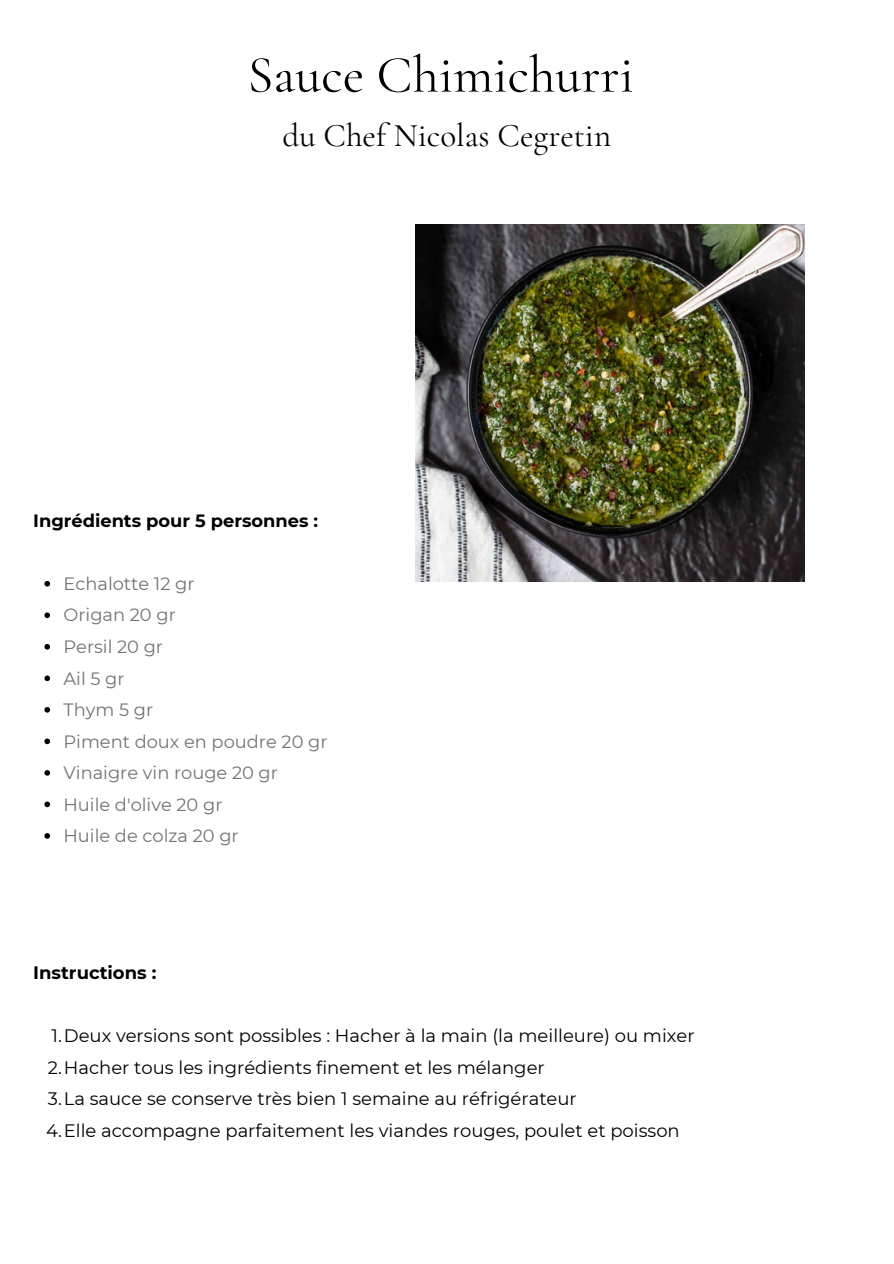
<style>
.page{position:relative;width:894px;height:1264px;background:#fff}
.page>*{position:absolute;margin:0;border:0;box-sizing:border-box;transform-origin:0 0}
.t1{font:52.5px "Cormorant Garamond";color:#000}
.t2{font:33px "Cormorant Garamond";color:#000}
.t3{font:18px "Montserrat";color:#000}
.t4{font:700 18px "Montserrat";color:#000}
.t5{font:17.85px "Montserrat";color:#737373}
.t6{font:700 17.85px "Montserrat";color:#000}
</style>
<div class="page">
<img style="left:415px;top:225px;width:388px;height:356px">
<svg style="left:44px;top:581px;width:6px;height:5px"></svg>
<svg style="left:44px;top:612px;width:6px;height:6px"></svg>
<svg style="left:44px;top:644px;width:6px;height:5px"></svg>
<svg style="left:44px;top:675px;width:6px;height:6px"></svg>
<svg style="left:44px;top:707px;width:6px;height:5px"></svg>
<svg style="left:44px;top:738px;width:6px;height:6px"></svg>
<svg style="left:44px;top:770px;width:6px;height:5px"></svg>
<svg style="left:44px;top:801px;width:6px;height:6px"></svg>
<svg style="left:44px;top:833px;width:6px;height:5px"></svg>
<h1 class="t1" style="left:247px;top:43px;width:387px">Sauce Chimichurri</h1>
<h1 class="t2" style="left:282px;top:115px;width:330px">du Chef Nicolas Cegretin</h1>
<h2 class="t6" style="left:33px;top:509px;width:286px">Ingrédients pour 5 personnes :</h2>
<p class="t5" style="left:63px;top:572px;width:132px">Echalotte 12 gr</p>
<p class="t5" style="left:63px;top:604px;width:114px">Origan 20 gr</p>
<p class="t5" style="left:63px;top:635px;width:101px">Persil 20 gr</p>
<p class="t5" style="left:63px;top:667px;width:63px">Ail 5 gr</p>
<p class="t5" style="left:63px;top:698px;width:91px">Thym 5 gr</p>
<p class="t5" style="left:63px;top:730px;width:265px">Piment doux en poudre 20 gr</p>
<p class="t5" style="left:63px;top:761px;width:216px">Vinaigre vin rouge 20 gr</p>
<p class="t5" style="left:63px;top:793px;width:160px">Huile d'olive 20 gr</p>
<p class="t5" style="left:63px;top:824px;width:177px">Huile de colza 20 gr</p>
<p class="t4" style="left:33px;top:961px;width:125px">Instructions :</p>
<h2 class="t3" style="left:52px;top:1024px;width:644px">1.Deux versions sont possibles : Hacher à la main (la meilleure) ou mixer</h2>
<p class="t3" style="left:48px;top:1056px;width:498px">2.Hacher tous les ingrédients finement et les mélanger</p>
<p class="t3" style="left:48px;top:1087px;width:530px">3.La sauce se conserve très bien 1 semaine au réfrigérateur</p>
<p class="t3" style="left:46px;top:1119px;width:635px">4.Elle accompagne parfaitement les viandes rouges, poulet et poisson</p>
</div>
